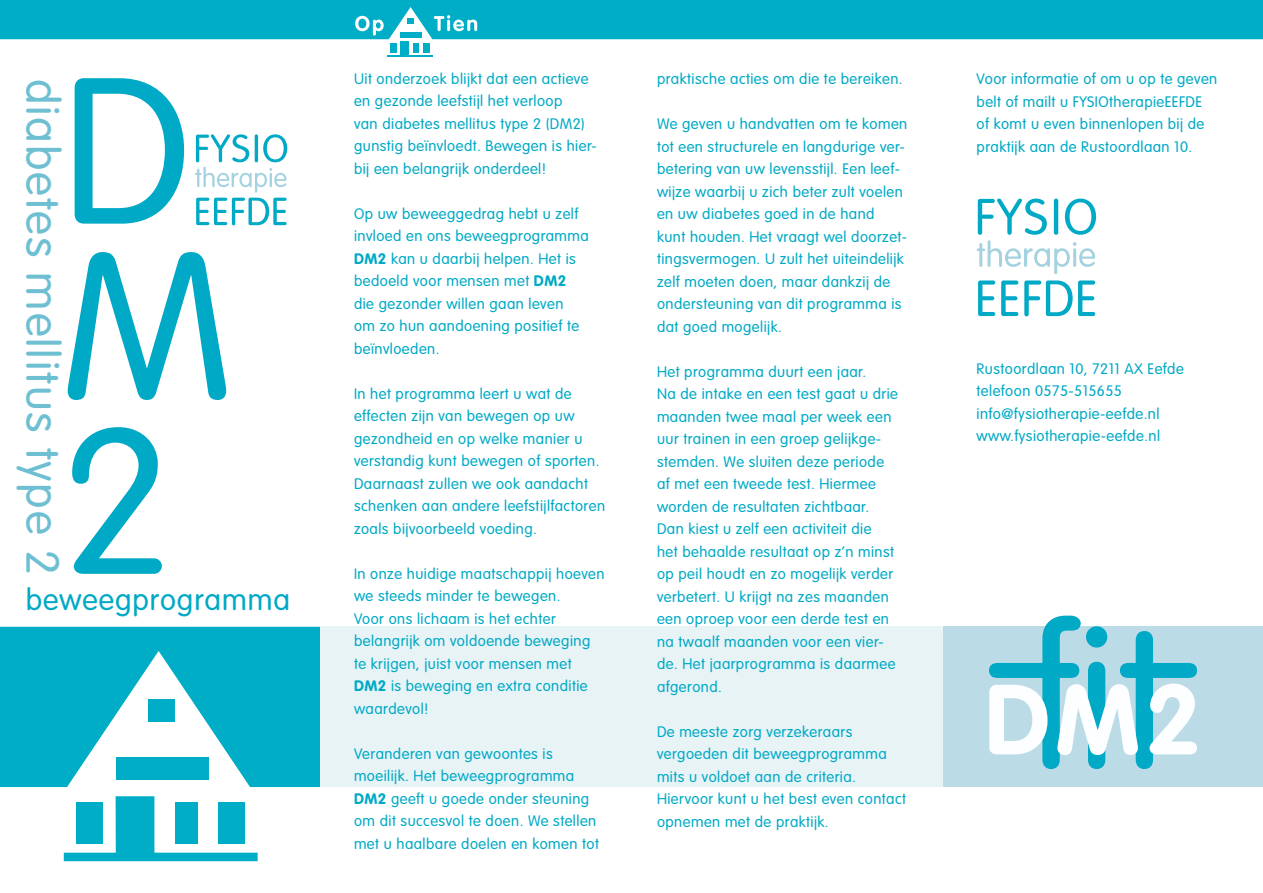
<style>
.page{position:relative;width:1263px;height:893px;background:#fff}
.page>*{position:absolute;margin:0;border:0;box-sizing:border-box;transform-origin:0 0}
.t1{font:300 204.3px "VAG Rounded Std";color:#00a9c5}
.t2{font:700 97.95px "VAG Rounded Std";color:#fcfeff}
.t3{font:300 45.9px "VAG Rounded Std";letter-spacing:.04em;color:#6fbfd3}
.t4{font:300 29.7px "VAG Rounded Std";letter-spacing:.03em;color:#00a9c5}
.t5{font:300 15px/22.5px "VAG Rounded Std";letter-spacing:.03em;color:#00a9c5}
.s1{font-weight:700}
</style>
<div class="page">
<div style="left:943px;top:627px;width:319px;height:160px;background:#bbdce7"></div>
<div style="left:320px;top:627px;width:623px;height:160px;background:#e8f3f6"></div>
<svg style="left:195px;top:134px;width:92px;height:91px"></svg>
<svg style="left:976px;top:199px;width:120px;height:75px"></svg>
<svg style="left:978px;top:280px;width:17px;height:36px"></svg>
<svg style="left:1001px;top:280px;width:17px;height:36px"></svg>
<svg style="left:1024px;top:280px;width:71px;height:36px"></svg>
<svg style="left:0;top:627px;width:320px;height:160px;fill:#00adc7"></svg>
<div style="left:149px;top:699px;width:26px;height:23px;background:#00adc7"></div>
<div style="left:116px;top:757px;width:92px;height:23px;background:#00adc7"></div>
<svg style="left:64px;top:796px;width:194px;height:65px"></svg>
<svg style="left:989px;top:616px;width:208px;height:153px"></svg>
<div style="left:0;top:0;width:1263px;height:39px;background:#00adc7"></div>
<div style="left:400px;top:32px;width:21px;height:6px;background:#00adc7"></div>
<div style="left:391px;top:43px;width:6px;height:10px;background:#00adc7"></div>
<div style="left:400px;top:41px;width:9px;height:15px;background:#00adc7"></div>
<div style="left:414px;top:43px;width:5px;height:10px;background:#00adc7"></div>
<div style="left:424px;top:43px;width:6px;height:10px;background:#00adc7"></div>
<hr style="left:388px;top:55px;width:45px;height:2px;background:#00adc7">
<p class="t1" style="left:62px;top:35px;width:130px">D</p>
<p class="t1" style="left:62px;top:210px;width:172px">M</p>
<p class="t1" style="left:62px;top:385px;width:111px">2</p>
<p class="t3" style="left:69px;top:79px;width:497px;rotate:90deg">diabetes mellitus type 2</p>
<p class="t4" style="left:26px;top:582px;width:266px">beweegprogramma</p>
<p class="t5" style="left:354px;top:68px;width:236px">Uit onderzoek blijkt dat een actieve en gezonde leefstijl het verloop</p>
<p class="t5" style="left:354px;top:113px;width:244px">van diabetes mellitus type 2 (DM2) gunstig beïnvloedt. Bewegen is hier&shy;bij een belangrijk onderdeel!</p>
<p class="t5" style="left:354px;top:203px;width:236px">Op uw beweeggedrag hebt u zelf invloed en ons beweegprogramma<br><span class="s1">DM2</span> kan u daarbij helpen. Het is bedoeld voor mensen met <span class="s1">DM2</span></p>
<p class="t5" style="left:354px;top:293px;width:211px">die gezonder willen gaan leven</p>
<p class="t5" style="left:354px;top:315px;width:227px">om zo hun aandoening positief te beïnvloeden.</p>
<p class="t5" style="left:354px;top:383px;width:253px">In het programma leert u wat de effecten zijn van bewegen op uw gezondheid en op welke manier u verstandig kunt bewegen of sporten.<br>Daarnaast zullen we ook aandacht schenken aan andere leefstijlfactoren zoals bijvoorbeeld voeding.</p>
<p class="t5" style="left:354px;top:563px;width:252px">In onze huidige maatschappij hoeven we steeds minder te bewegen.</p>
<p class="t5" style="left:354px;top:608px;width:238px">Voor ons lichaam is het echter belangrijk om voldoende beweging te krijgen, juist voor mensen met<br><span class="s1">DM2</span> is beweging en extra conditie waardevol!</p>
<p class="t5" style="left:354px;top:743px;width:246px">Veranderen van gewoontes is moeilijk. Het beweegprogramma<br><span class="s1">DM2</span> geeft u goede onder steuning om dit succesvol te doen. We stellen met u haalbare doelen en komen tot</p>
<p class="t5" style="left:657px;top:68px;width:247px">praktische acties om die te bereiken.</p>
<p class="t5" style="left:657px;top:113px;width:252px">We geven u handvatten om te komen tot een structurele en langdurige ver&shy;betering van uw levensstijl. Een leef&shy;wijze waarbij u zich beter zult voelen en uw diabetes goed in de hand<br>kunt houden. Het vraagt wel doorzet&shy;tingsvermogen. U zult het uiteindelijk zelf moeten doen, maar dankzij de ondersteuning van dit programma is dat goed mogelijk.</p>
<p class="t5" style="left:657px;top:361px;width:211px">Het programma duurt een jaar.</p>
<p class="t5" style="left:657px;top:383px;width:243px">Na de intake en een test gaat u drie maanden twee maal per week een uur trainen in een groep gelijkge&shy;stemden. We sluiten deze periode af met een tweede test. Hiermee worden de resultaten zichtbaar.<br>Dan kiest u zelf een activiteit die<br>het behaalde resultaat op z’n minst op peil houdt en zo mogelijk verder verbetert. U krijgt na zes maanden een oproep voor een derde test en na twaalf maanden voor een vier&shy;de. Het jaarprogramma is daarmee afgerond.</p>
<p class="t5" style="left:657px;top:721px;width:250px">De meeste zorg verzekeraars vergoeden dit beweegprogramma mits u voldoet aan de criteria.<br>Hiervoor kunt u het best even contact opnemen met de praktijk.</p>
<p class="t5" style="left:976px;top:68px;width:242px">Voor informatie of om u op te geven belt of mailt u FYSIOtherapieEEFDE of komt u even binnenlopen bij de praktijk aan de Rustoordlaan 10.</p>
<p class="t5" style="left:976px;top:358px;width:209px">Rustoordlaan 10, 7211 AX Eefde</p>
<p class="t5" style="left:976px;top:380px;width:147px">telefoon 0575-515655</p>
<p class="t5" style="left:976px;top:403px;width:184px">info@fysiotherapie-eefde.nl</p>
<p class="t5" style="left:976px;top:425px;width:185px">www.fysiotherapie-eefde.nl</p>
<p class="t2" style="left:985px;top:662px;width:218px">DM2</p>
</div>
